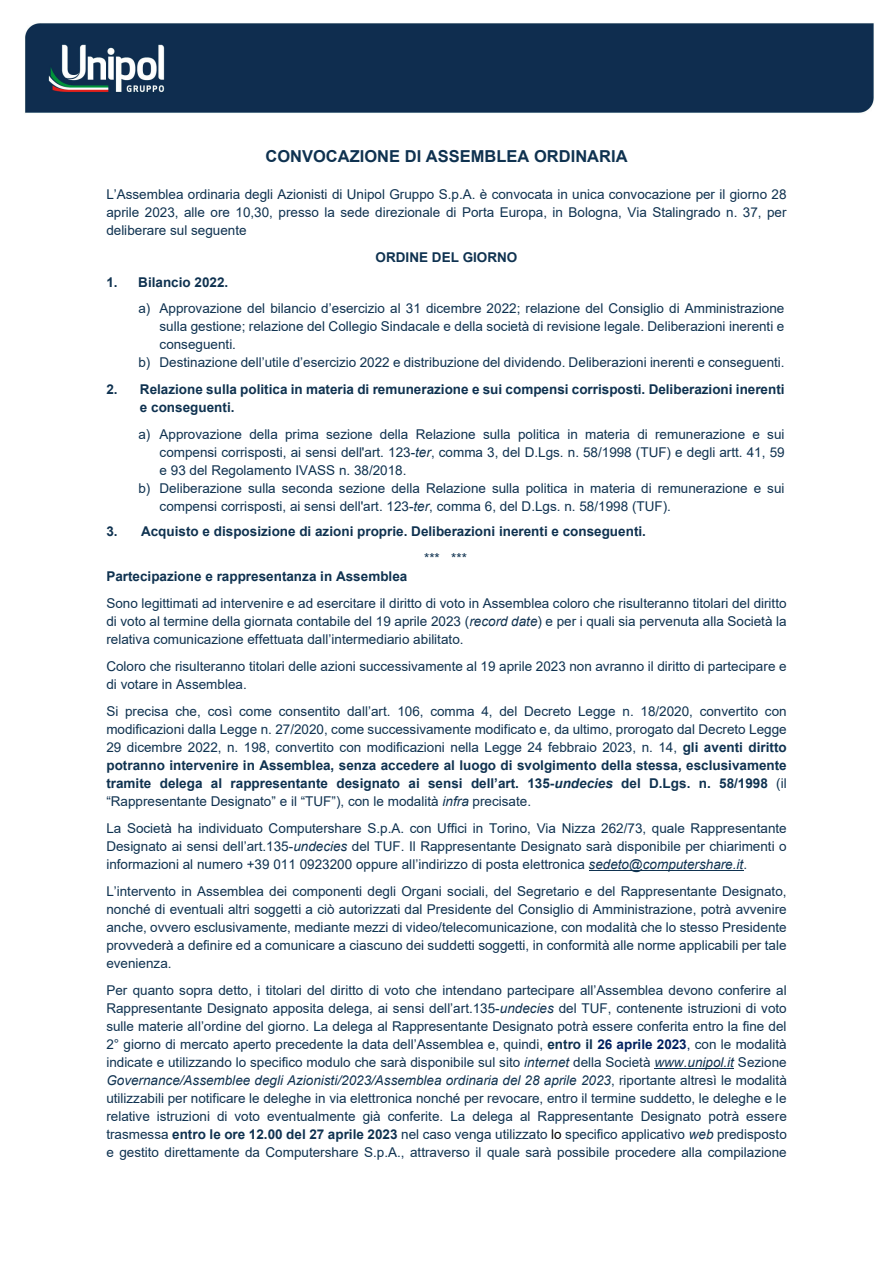
<style>
.page{position:relative;width:893px;height:1263px;background:#fff}
.page>*{position:absolute;margin:0;border:0;box-sizing:border-box;transform-origin:0 0}
.t1{font:700 16.5px "Arial";color:#0f3250}
.t2{font:13.5px/18px "Arial";color:#0f3250;text-align:justify}
.t3{font:700 13.5px/18px "Arial";color:#0f3250}
.s1{font-style:italic}
.s2{font-weight:700}
.s3{font-weight:700;font-style:italic}
.s4{font-weight:700;color:#002060}
.s5{color:#002060}
.s6{color:#000}
</style>
<div class="page">
<div style="left:25px;top:23px;width:849px;height:90px;background:#0f2d4f"></div>
<hr style="left:589px;top:870px;width:154px;height:1px;background:#0f3250">
<hr style="left:654px;top:1068px;width:80px;height:1px;background:#0f3250">
<p class="t1" style="left:265px;top:147px;width:364px">CONVOCAZIONE DI ASSEMBLEA ORDINARIA</p>
<p class="t2" style="left:106px;top:185px;width:682px">L’Assemblea ordinaria degli Azionisti di Unipol Gruppo S.p.A. è convocata in unica convocazione per il giorno 28 aprile 2023, alle ore 10,30, presso la sede direzionale di Porta Europa, in Bologna, Via Stalingrado n. 37, per deliberare sul seguente</p>
<p class="t3" style="left:376px;top:248px;width:143px">ORDINE DEL GIORNO</p>
<p class="t3" style="left:106px;top:273px;width:123px">1. Bilancio 2022.</p>
<p class="t2" style="left:138px;top:299px;width:648px">a) Approvazione del bilancio d’esercizio al 31 dicembre 2022; relazione del Consiglio di Amministrazione</p>
<p class="t2" style="left:160px;top:317px;width:626px">sulla gestione; relazione del Collegio Sindacale e della società di revisione legale. Deliberazioni inerenti e</p>
<p class="t2" style="left:160px;top:335px;width:78px">conseguenti.</p>
<p class="t2" style="left:138px;top:353px;width:648px">b) Destinazione dell’utile d’esercizio 2022 e distribuzione del dividendo. Deliberazioni inerenti e conseguenti.</p>
<p class="t3" style="left:140px;top:380px;width:646px;text-indent:-34px">2. Relazione sulla politica in materia di remunerazione e sui compensi corrisposti. Deliberazioni inerenti e conseguenti.</p>
<p class="t2" style="left:138px;top:425px;width:648px">a) Approvazione della prima sezione della Relazione sulla politica in materia di remunerazione e sui</p>
<p class="t2" style="left:160px;top:443px;width:626px">compensi corrisposti, ai sensi dell'art. 123-<span class="s1">ter</span>, comma 3, del D.Lgs. n. 58/1998 (TUF) e degli artt. 41, 59</p>
<p class="t2" style="left:160px;top:461px;width:248px">e 93 del Regolamento IVASS n. 38/2018.</p>
<p class="t2" style="left:138px;top:479px;width:648px">b) Deliberazione sulla seconda sezione della Relazione sulla politica in materia di remunerazione e sui</p>
<p class="t2" style="left:160px;top:497px;width:513px">compensi corrisposti, ai sensi dell'art. 123-<span class="s1">ter</span>, comma 6, del D.Lgs. n. 58/1998 (TUF).</p>
<p class="t3" style="left:106px;top:523px;width:541px">3. Acquisto e disposizione di azioni proprie. Deliberazioni inerenti e conseguenti.</p>
<p class="t2" style="left:424px;top:549px;width:44px">*** ***</p>
<p class="t3" style="left:106px;top:567px;width:302px">Partecipazione e rappresentanza in Assemblea</p>
<p class="t2" style="left:106px;top:594px;width:682px">Sono legittimati ad intervenire e ad esercitare il diritto di voto in Assemblea coloro che risulteranno titolari del diritto di voto al termine della giornata contabile del 19 aprile 2023 (<span class="s1">record date</span>) e per i quali sia pervenuta alla Società la relativa comunicazione effettuata dall’intermediario abilitato.</p>
<p class="t2" style="left:106px;top:657px;width:682px">Coloro che risulteranno titolari delle azioni successivamente al 19 aprile 2023 non avranno il diritto di partecipare e di votare in Assemblea.</p>
<p class="t2" style="left:106px;top:702px;width:682px">Si precisa che, così come consentito dall’art. 106, comma 4, del Decreto Legge n. 18/2020, convertito con modificazioni dalla Legge n. 27/2020, come successivamente modificato e, da ultimo, prorogato dal Decreto Legge 29 dicembre 2022, n. 198, convertito con modificazioni nella Legge 24 febbraio 2023, n. 14, <span class="s2">gli aventi diritto potranno intervenire in Assemblea, senza accedere al luogo di svolgimento della stessa, esclusivamente tramite delega al rappresentante designato ai sensi dell’art. 135-</span><span class="s3">undecies</span> <span class="s2">del D.Lgs. n. 58/1998</span> (il “Rappresentante Designato” e il “TUF”), con le modalità <span class="s1">infra</span> precisate.</p>
<p class="t2" style="left:106px;top:819px;width:682px">La Società ha individuato Computershare S.p.A. con Uffici in Torino, Via Nizza 262/73, quale Rappresentante Designato ai sensi dell’art.135-<span class="s1">undecies</span> del TUF. Il Rappresentante Designato sarà disponibile per chiarimenti o informazioni al numero +39 011 0923200 oppure all’indirizzo di posta elettronica <span class="s1">sedeto@computershare.it</span>.</p>
<p class="t2" style="left:106px;top:882px;width:682px">L’intervento in Assemblea dei componenti degli Organi sociali, del Segretario e del Rappresentante Designato, nonché di eventuali altri soggetti a ciò autorizzati dal Presidente del Consiglio di Amministrazione, potrà avvenire anche, ovvero esclusivamente, mediante mezzi di video/telecomunicazione, con modalità che lo stesso Presidente provvederà a definire ed a comunicare a ciascuno dei suddetti soggetti, in conformità alle norme applicabili per tale evenienza.</p>
<p class="t2" style="left:106px;top:981px;width:682px">Per quanto sopra detto, i titolari del diritto di voto che intendano partecipare all’Assemblea devono conferire al Rappresentante Designato apposita delega, ai sensi dell’art.135-<span class="s1">undecies</span> del TUF, contenente istruzioni di voto sulle materie all’ordine del giorno. La delega al Rappresentante Designato potrà essere conferita entro la fine del 2° giorno di mercato aperto precedente la data dell’Assemblea e, quindi, <span class="s2">entro il</span> <span class="s4">26 aprile 2023</span><span class="s5">,</span> con le modalità indicate e utilizzando lo specifico modulo che sarà disponibile sul sito <span class="s1">internet</span> della Società <span class="s1">www.unipol.it</span> Sezione <span class="s1">Governance/Assemblee degli Azionisti/2023/Assemblea ordinaria del 28 aprile 2023</span>, riportante altresì le modalità utilizzabili per notificare le deleghe in via elettronica nonché per revocare, entro il termine suddetto, le deleghe e le relative istruzioni di voto eventualmente già conferite. La delega al Rappresentante Designato potrà essere trasmessa <span class="s2">entro le ore 12.00 del 27 aprile 2023</span> nel caso venga utilizzato <span class="s6">lo</span> specifico applicativo <span class="s1">web</span> predisposto e gestito direttamente da Computershare S.p.A., attraverso il quale sarà possibile procedere alla compilazione</p>
</div>
